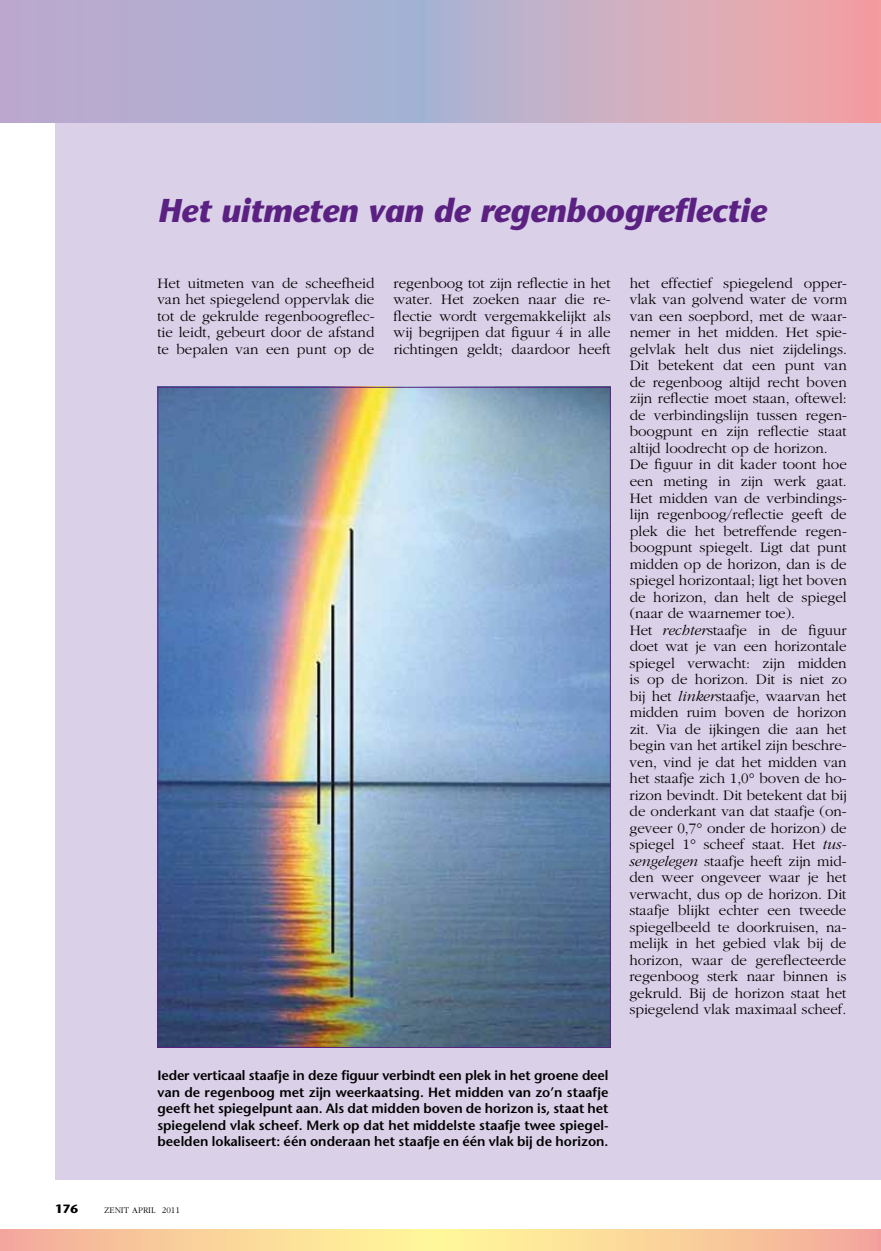
<style>
.page{position:relative;width:881px;height:1251px;background:#fff}
.page>*{position:absolute;margin:0;border:0;box-sizing:border-box;transform-origin:0 0}
.t1{font:italic 700 33px "Stone Sans";letter-spacing:-.01em;color:#5b2182}
.t2{font:300 15px/16.5px "Garamond";color:#000;text-align:justify}
.t3{font:600 13.5px/16.5px "Stone Sans";color:#000;text-align:justify}
.t4{font:700 12px "Stone Sans";color:#000}
.t5{font:300 9px "Garamond";color:#000}
.s1{font-style:italic}
</style>
<div class="page">
<svg style="left:0;top:1229px;width:880px;height:21px"></svg>
<svg style="left:0;top:0;width:880px;height:123px"></svg>
<div style="left:55px;top:123px;width:825px;height:1056px;background:#dad0e8"></div>
<img style="left:159px;top:389px;width:449px;height:656px">
<h1 class="t1" style="left:157px;top:190px;width:610px">Het uitmeten van de regenboogreflectie</h1>
<p class="t2" style="left:157px;top:275px;width:218px">Het uitmeten van de scheefheid van het spiegelend oppervlak die tot de gekrulde regenboogreflec&shy;tie leidt, gebeurt door de afstand te bepalen van een punt op de</p>
<p class="t2" style="left:393px;top:275px;width:218px">regenboog tot zijn reflectie in het water. Het zoeken naar die re&shy;flectie wordt vergemakkelijkt als wij begrijpen dat figuur 4 in alle richtingen geldt; daardoor heeft</p>
<p class="t2" style="left:629px;top:275px;width:219px;text-align:left">het effectief spiegelend opper&shy;vlak van golvend water de vorm van een soepbord, met de waar&shy;nemer in het midden. Het spie&shy;gelvlak helt dus niet zijdelings.<br>Dit betekent dat een punt van de regenboog altijd recht boven zijn reflectie moet staan, oftewel: de verbindingslijn tussen regen&shy;boogpunt en zijn reflectie staat altijd loodrecht op de horizon.<br>De figuur in dit kader toont hoe een meting in zijn werk gaat.<br>Het midden van de verbindings&shy;lijn regenboog/reflectie geeft de plek die het betreffende regen&shy;boogpunt spiegelt. Ligt dat punt midden op de horizon, dan is de spiegel horizontaal; ligt het boven de horizon, dan helt de spiegel (naar de waarnemer toe).<br>Het <span class="s1">rechter</span>staafje in de figuur doet wat je van een horizontale spiegel verwacht: zijn midden is op de horizon. Dit is niet zo bij het <span class="s1">linker</span>staafje, waarvan het midden ruim boven de horizon zit. Via de ijkingen die aan het begin van het artikel zijn beschre&shy;ven, vind je dat het midden van het staafje zich 1,0° boven de ho&shy;rizon bevindt. Dit betekent dat bij de onderkant van dat staafje (on&shy;geveer 0,7° onder de horizon) de spiegel 1° scheef staat. Het <span class="s1">tus&shy;sengelegen</span> staafje heeft zijn mid&shy;den weer ongeveer waar je het verwacht, dus op de horizon. Dit staafje blijkt echter een tweede spiegelbeeld te doorkruisen, na&shy;melijk in het gebied vlak bij de horizon, waar de gereflecteerde regenboog sterk naar binnen is gekruld. Bij de horizon staat het spiegelend vlak maximaal scheef.</p>
<p class="t3" style="left:157px;top:1067px;width:452px">Ieder verticaal staafje in deze figuur verbindt een plek in het groene deel van de regenboog met zijn weerkaatsing. Het midden van zo’n staafje geeft het spiegelpunt aan. Als dat midden boven de horizon is, staat het spiegelend vlak scheef. Merk op dat het middelste staafje twee spiegel&shy;beelden lokaliseert: één onderaan het staafje en één vlak bij de horizon.</p>
<p class="t4" style="left:55px;top:1200px;width:24px">176</p>
<p class="t5" style="left:104px;top:1204px;width:77px">ZENIT april 2011</p>
</div>
